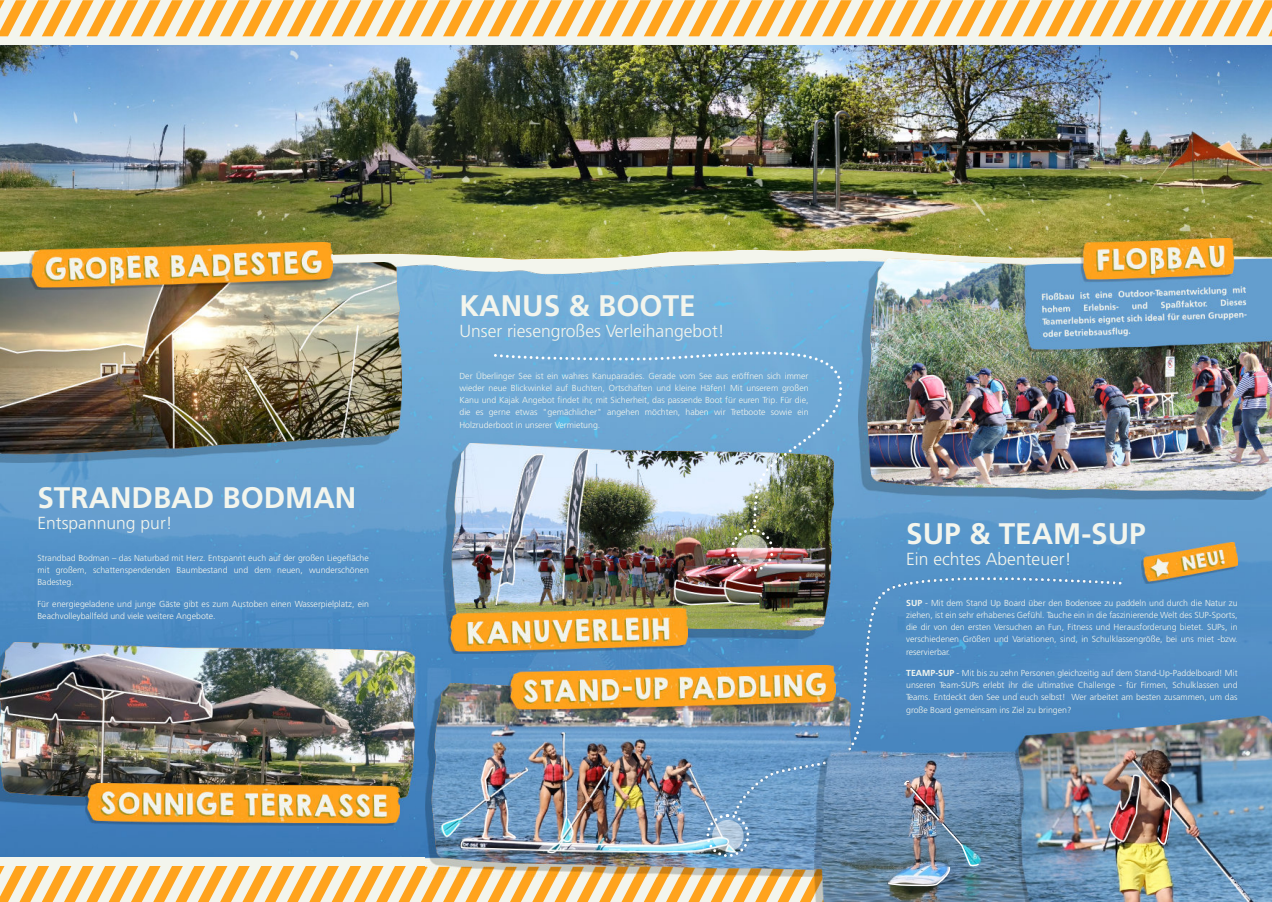
<style>
.page{position:relative;width:1272px;height:902px;background:#fff}
.page>*{position:absolute;margin:0;border:0;box-sizing:border-box;transform-origin:0 0}
.t1{font:700 29.7px "Frutiger LT Std";color:#f3f5ed}
.t2{font:300 17.55px "Frutiger LT Std";color:#f3f5ed}
.t3{font:300 8.7px/12.3px "Frutiger LT Std";color:#f3f5ed;text-align:justify}
.s1{font-weight:700}
</style>
<div class="page">
<img style="left:0;top:260px;width:1271px;height:518px">
<img style="left:0;top:45px;width:1271px;height:213px">
<div style="left:0;top:0;width:1271px;height:45px;background:#f3f5ed"></div>
<svg style="left:0;top:0;width:1271px;height:36px"></svg>
<img style="left:0;top:262px;width:401px;height:200px">
<img style="left:425px;top:683px;width:309px;height:95px">
<img style="left:0;top:642px;width:415px;height:136px">
<img style="left:859px;top:258px;width:412px;height:242px">
<img style="left:444px;top:443px;width:390px;height:195px">
<img style="left:1121px;top:715px;width:150px;height:63px">
<img style="left:1022px;top:238px;width:249px;height:113px">
<img style="left:29px;top:243px;width:303px;height:47px">
<img style="left:508px;top:665px;width:226px;height:46px">
<img style="left:448px;top:609px;width:240px;height:44px">
<img style="left:1142px;top:542px;width:95px;height:42px">
<div style="left:730px;top:529px;width:43px;height:43px;border:3px dashed #fff;border-radius:50%"></div>
<div style="left:736px;top:534px;width:32px;height:32px;background:#fff;border-radius:50%;opacity:.5"></div>
<img style="left:734px;top:578px;width:387px;height:200px">
<img style="left:487px;top:333px;width:356px;height:197px">
<img style="left:0;top:778px;width:1271px;height:124px">
<h1 class="t1" style="left:37px;top:486px;width:320px">STRANDBAD BODMAN</h1>
<h2 class="t2" style="left:37px;top:516px;width:137px">Entspannung pur!</h2>
<p class="t3" style="left:37px;top:552px;width:333px">Strandbad Bodman – das Naturbad mit Herz. Entspannt euch auf der großen Liegefläche mit großem, schattenspendenden Baumbestand und dem neuen, wunderschönen Badesteg.</p>
<p class="t3" style="left:37px;top:598px;width:333px">Für energiegeladene und junge Gäste gibt es zum Austoben einen Wasserpielplatz, ein<br>Beachvolleyballfeld und viele weitere Angebote.</p>
<h1 class="t1" style="left:459px;top:294px;width:238px">KANUS &amp; BOOTE</h1>
<h2 class="t2" style="left:459px;top:324px;width:267px">Unser riesengroßes Verleihangebot!</h2>
<p class="t3" style="left:459px;top:370px;width:350px">Der Überlinger See ist ein wahres Kanuparadies. Gerade vom See aus eröffnen sich immer wieder neue Blickwinkel auf Buchten, Ortschaften und kleine Häfen! Mit unserem großen Kanu und Kajak Angebot findet ihr, mit Sicherheit, das passende Boot für euren Trip. Für die, die es gerne etwas "gemächlicher" angehen möchten, haben wir Tretboote sowie ein Holzruderboot in unserer Vermietung.</p>
<h1 class="t1" style="left:906px;top:522px;width:241px">SUP &amp; TEAM-SUP</h1>
<h2 class="t2" style="left:906px;top:552px;width:167px">Ein echtes Abenteuer!</h2>
<p class="t3" style="left:906px;top:597px;width:333px"><span class="s1">SUP</span> - Mit dem Stand Up Board über den Bodensee zu paddeln und durch die Natur zu ziehen, ist ein sehr erhabenes Gefühl. Tauche ein in die faszinierende Welt des SUP-Sports, die dir von den ersten Versuchen an Fun, Fitness und Herausforderung bietet. SUPs, in verschiedenen Größen und Variationen, sind, in Schulklassengröße, bei uns miet -bzw. reservierbar.</p>
<p class="t3" style="left:906px;top:667px;width:333px"><span class="s1">TEAMP-SUP</span> - Mit bis zu zehn Personen gleichzeitig auf dem Stand-Up-Paddelboard! Mit unseren Team-SUPs erlebt ihr die ultimative Challenge - für Firmen, Schulklassen und Teams. Entdeckt den See und euch selbst! Wer arbeitet am besten zusammen, um das große Board gemeinsam ins Ziel zu bringen?</p>
</div>
